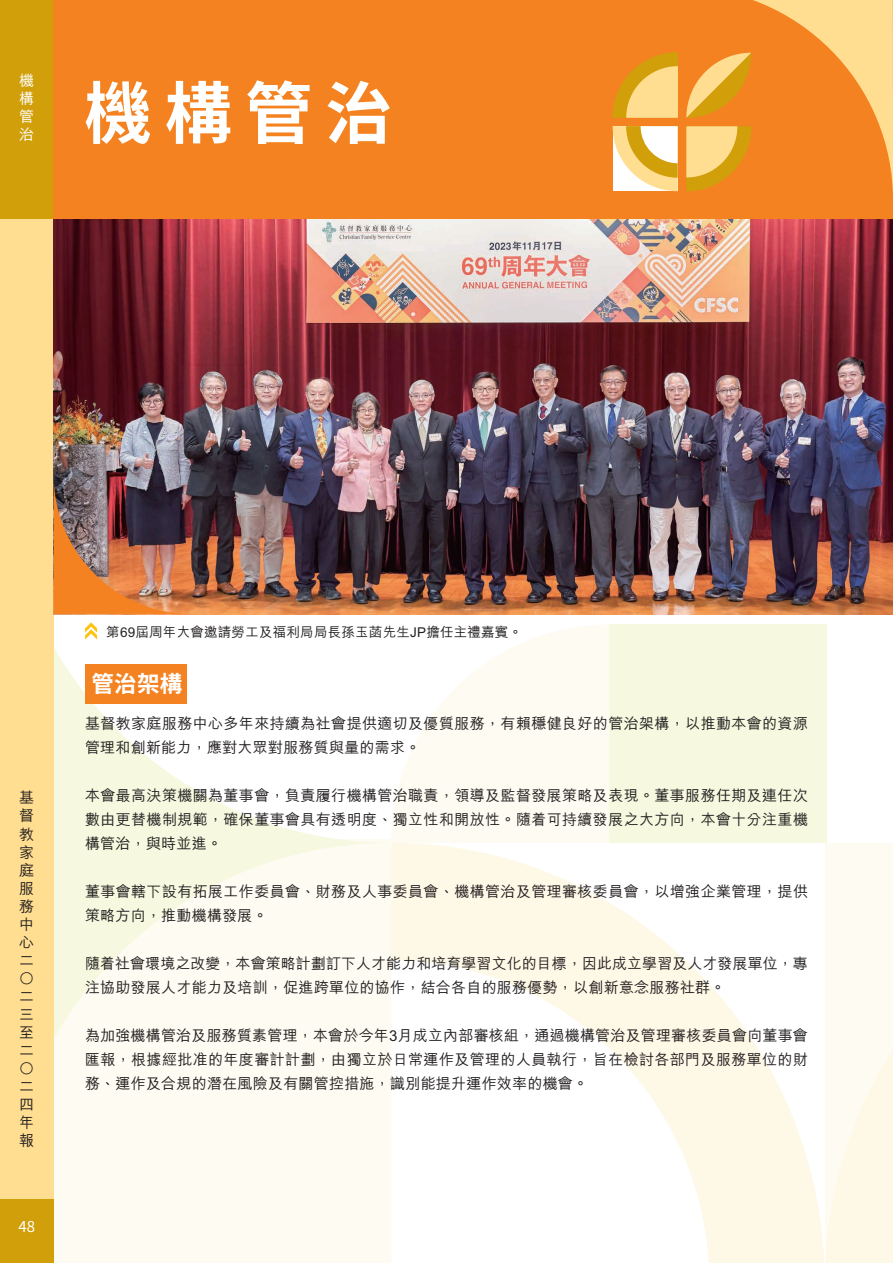
<style>
.page{position:relative;width:893px;height:1263px;background:#fff}
.page>*{position:absolute;margin:0;border:0;box-sizing:border-box;transform-origin:0 0}
.t1{font:700 67.5px "Noto Sans CJ Ksc";color:#fff}
.t2{font:700 22.5px "Noto Sans TC";color:#fff}
.t3{font:500 15px/18px "M Hei HK";letter-spacing:.015em;color:#231f20;text-align:justify}
.t4{font:500 15px/18px "M Hei HK";color:#fff;text-align:justify}
.t5{font:15px "Noto Sans CJ Ksc";color:#fff}
.t6{font:500 13.5px "M Hei HK";letter-spacing:.015em;color:#231f20}
</style>
<div class="page">
<div style="left:609px;top:624px;width:218px;height:219px;background:#f6f9df"></div>
<svg style="left:391px;top:625px;width:218px;height:218px;fill:#fefbf2"></svg>
<svg style="left:825px;top:843px;width:68px;height:420px"></svg>
<div style="left:0;top:839px;width:391px;height:424px;background:#fefbf2"></div>
<svg style="left:54px;top:614px;width:337px;height:423px"></svg>
<svg style="left:391px;top:843px;width:433px;height:420px;fill:#fef8e6"></svg>
<svg style="left:391px;top:960px;width:318px;height:303px"></svg>
<div style="left:0;top:0;width:54px;height:1263px;background:#ffdd91"></div>
<div style="left:0;top:0;width:54px;height:219px;background:#d09f0a"></div>
<div style="left:0;top:1199px;width:54px;height:64px;background:#d09f0a"></div>
<div style="left:54px;top:0;width:839px;height:219px;background:#f58220"></div>
<img style="left:54px;top:219px;width:839px;height:395px">
<img style="left:54px;top:475px;width:137px;height:139px">
<div style="left:85px;top:664px;width:102px;height:39px;background:#f58220"></div>
<svg style="left:612px;top:0;width:281px;height:192px"></svg>
<svg style="left:85px;top:622px;width:12px;height:17px"></svg>
<p class="t4" style="left:19px;top:71px;width:16px">機構管治</p>
<h1 class="t1" style="left:84px;top:75px;width:310px">機構管治</h1>
<p class="t3" style="left:19px;top:788px;width:16px">基督教家庭服務中心二○二三至二○二四年報</p>
<p class="t5" style="left:19px;top:1218px;width:18px">48</p>
<p class="t6" style="left:106px;top:622px;width:417px">第69屆周年大會邀請勞工及福利局局長孫玉菡先生JP擔任主禮嘉賓。</p>
<h2 class="t2" style="left:91px;top:671px;width:92px">管治架構</h2>
<p class="t3" style="left:85px;top:711px;width:724px;line-height:24px">基督教家庭服務中心多年來持續為社會提供適切及優質服務，有賴穩健良好的管治架構，以推動本會的資源管理和創新能力，應對大眾對服務質與量的需求。</p>
<p class="t3" style="left:85px;top:783px;width:724px;line-height:24px">本會最高決策機關為董事會，負責履行機構管治職責，領導及監督發展策略及表現。董事服務任期及連任次數由更替機制規範，確保董事會具有透明度、獨立性和開放性。隨着可持續發展之大方向，本會十分注重機構管治，與時並進。</p>
<p class="t3" style="left:85px;top:879px;width:724px;line-height:24px">董事會轄下設有拓展工作委員會、財務及人事委員會、機構管治及管理審核委員會，以增強企業管理，提供策略方向，推動機構發展。</p>
<p class="t3" style="left:85px;top:951px;width:724px;line-height:24px">隨着社會環境之改變，本會策略計劃訂下人才能力和培育學習文化的目標，因此成立學習及人才發展單位，專注協助發展人才能力及培訓，促進跨單位的協作，結合各自的服務優勢，以創新意念服務社群。</p>
<p class="t3" style="left:85px;top:1023px;width:724px;line-height:24px">為加強機構管治及服務質素管理，本會於今年3月成立內部審核組，通過機構管治及管理審核委員會向董事會匯報，根據經批准的年度審計計劃，由獨立於日常運作及管理的人員執行，旨在檢討各部門及服務單位的財務、運作及合規的潛在風險及有關管控措施，識別能提升運作效率的機會。</p>
</div>
